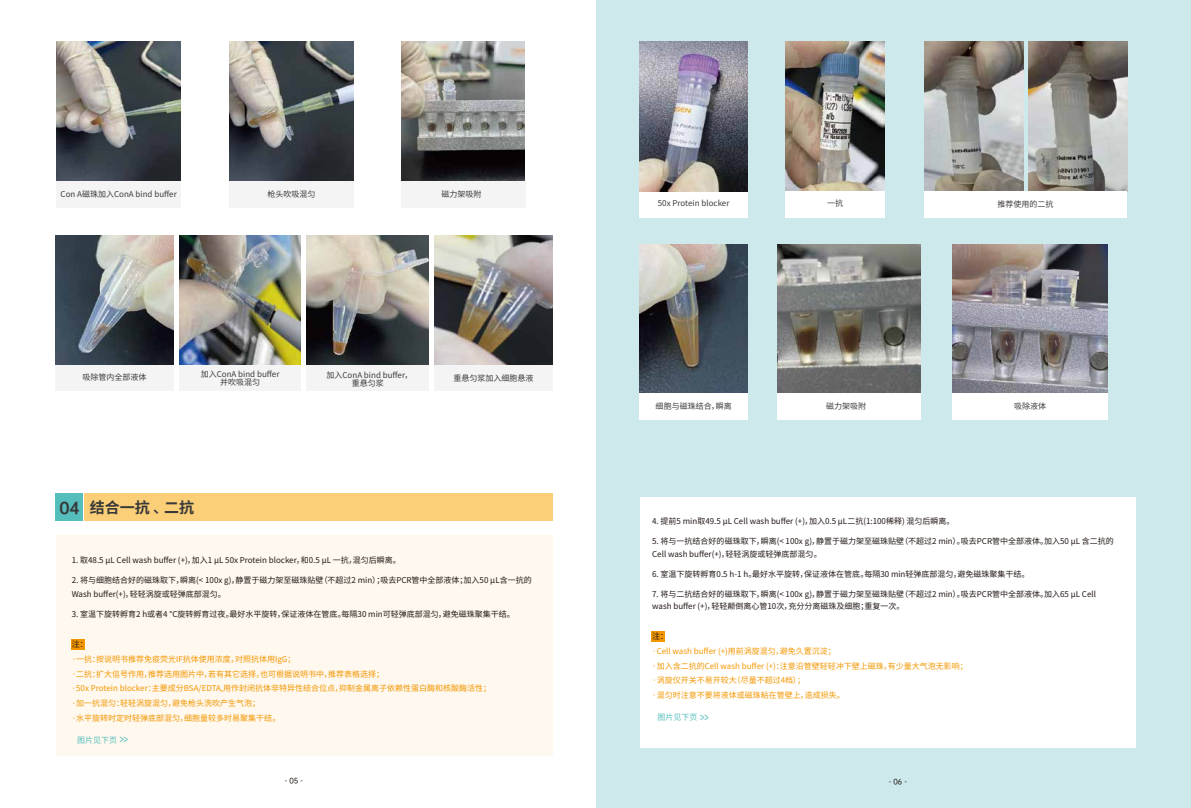
<style>
.page{position:relative;width:1191px;height:808px;background:#fff}
.page>*{position:absolute;margin:0;border:0;box-sizing:border-box;transform-origin:0 0}
.t1{font:700 15px "Source Han Sans TC";color:#373838}
.t2{font:12.4px "Source Han Sans CN";color:#55bebc;scale:.62 1}
.t3{font:8px/12.8px "Source Han Sans CN";color:#221815}
.t4{font:8px/14.8px "Source Han Sans CN";color:#f39700}
.t5{font:8px/8.4px "Source Han Sans CN";color:#3e3a39;text-align:center}
.t6{font:8px "Source Han Sans CN";color:#55bebc}
.t7{font:7px "OPPO Sans M";color:#221815}
.s1{font-family:"OPPO Sans H";font-weight:400}
.s2{font-family:"Source Han Sans CN";font-weight:500}
</style>
<div class="page">
<img style="left:56px;top:41px;width:125px;height:140px">
<img style="left:229px;top:41px;width:124px;height:140px">
<img style="left:401px;top:42px;width:124px;height:139px">
<img style="left:55px;top:235px;width:118px;height:130px">
<img style="left:179px;top:235px;width:122px;height:130px">
<img style="left:307px;top:235px;width:122px;height:130px">
<img style="left:434px;top:235px;width:119px;height:130px">
<div style="left:56px;top:535px;width:497px;height:221px;background:#fef8ef"></div>
<div style="left:71px;top:639px;width:14px;height:10px;background:#f39700"></div>
<div style="left:85px;top:494px;width:468px;height:27px;background:#fbce78"></div>
<div style="left:57px;top:181px;width:124px;height:27px;background:#f4f4f4"></div>
<div style="left:55px;top:365px;width:118px;height:26px;background:#f4f4f4"></div>
<div style="left:179px;top:365px;width:122px;height:26px;background:#f4f4f4"></div>
<div style="left:307px;top:365px;width:122px;height:26px;background:#f4f4f4"></div>
<div style="left:434px;top:365px;width:119px;height:26px;background:#f4f4f4"></div>
<div style="left:229px;top:181px;width:124px;height:27px;background:#f4f4f4"></div>
<div style="left:401px;top:181px;width:124px;height:27px;background:#f4f4f4"></div>
<div style="left:596px;top:0;width:595px;height:808px;background:#cde9ec"></div>
<img style="left:785px;top:42px;width:99px;height:149px">
<img style="left:924px;top:42px;width:99px;height:149px">
<img style="left:1028px;top:42px;width:99px;height:149px">
<img style="left:639px;top:244px;width:108px;height:149px">
<img style="left:777px;top:244px;width:144px;height:149px">
<img style="left:952px;top:244px;width:156px;height:149px">
<div style="left:639px;top:497px;width:496px;height:251px;background:#fff"></div>
<div style="left:650px;top:631px;width:14px;height:10px;background:#f39700"></div>
<div style="left:639px;top:41px;width:108px;height:177px;background:#fff"></div>
<div style="left:785px;top:191px;width:99px;height:27px;background:#fff"></div>
<div style="left:924px;top:191px;width:203px;height:27px;background:#fff"></div>
<div style="left:639px;top:393px;width:108px;height:27px;background:#fff"></div>
<div style="left:777px;top:393px;width:144px;height:27px;background:#fff"></div>
<div style="left:952px;top:393px;width:156px;height:27px;background:#fff"></div>
<img style="left:639px;top:42px;width:108px;height:149px">
<div style="left:55px;top:494px;width:28px;height:27px;background:#55bebc"></div>
<p class="t5" style="left:61px;top:190px;width:118px">Con A磁珠加入ConA bind buffer</p>
<p class="t5" style="left:267px;top:190px;width:49px">枪头吹吸混匀</p>
<p class="t5" style="left:441px;top:190px;width:41px">磁力架吸附</p>
<p class="t5" style="left:82px;top:373px;width:65px">吸除管内全部液体</p>
<p class="t5" style="left:201px;top:370px;width:80px">加入ConA bind buffer并吹吸混匀</p>
<p class="t5" style="left:326px;top:371px;width:88px">加入ConA bind buffer，重悬匀浆</p>
<p class="t5" style="left:453px;top:374px;width:81px">重悬匀浆加入细胞悬液</p>
<h1 class="t1" style="left:59px;top:499px;width:136px"><span class="s1">04</span> 结合一抗 <span class="s2">、</span>二抗</h1>
<p class="t3" style="left:72px;top:554px;width:331px">1. 取48.5 μL Cell wash buffer (+)，加入1 μL 50x Protein blocker，和0.5 μL 一抗，混匀后瞬离。</p>
<p class="t3" style="left:72px;top:572px;width:461px;line-height:14.8px">2. 将与细胞结合好的磁珠取下，瞬离(&lt; 100x g)，静置于磁力架至磁珠贴壁（不超过2 min）；吸去PCR管中全部液体；加入50 μL含一抗的<br>Wash buffer(+)，轻轻涡旋或轻弹底部混匀。</p>
<p class="t3" style="left:72px;top:608px;width:445px">3. 室温下旋转孵育2 h或者4 °C旋转孵育过夜。最好水平旋转，保证液体在管底。每隔30 min可轻弹底部混匀，避免磁珠聚集干结。</p>
<p class="t3" style="left:72px;top:638px;width:17px">注：</p>
<p class="t4" style="left:72px;top:651px;width:421px">·一抗：按说明书推荐免疫荧光IF抗体使用浓度，对照抗体用IgG；<br>·二抗：扩大信号作用，推荐选用图片中，若有其它选择，也可根据说明书中，推荐表格选择；<br>·50x Protein blocker：主要成分BSA/EDTA,用作封闭抗体非特异性结合位点，抑制金属离子依赖性蛋白酶和核酸酶活性；·加一抗混匀：轻轻涡旋混匀，避免枪头洗吹产生气泡；<br>·水平旋转时定时轻弹底部混匀，细胞量较多时易聚集干结。</p>
<p class="t6" style="left:77px;top:735px;width:41px">图片见下页</p>
<h2 class="t2" style="left:120px;top:733px;width:15px">&gt;&gt;</h2>
<p class="t5" style="left:658px;top:199px;width:73px">50x Protein blocker</p>
<p class="t5" style="left:827px;top:199px;width:17px">一抗</p>
<p class="t5" style="left:997px;top:200px;width:57px">推荐使用的二抗</p>
<p class="t5" style="left:655px;top:402px;width:77px">细胞与磁珠结合，瞬离</p>
<p class="t5" style="left:826px;top:402px;width:41px">磁力架吸附</p>
<p class="t5" style="left:1014px;top:402px;width:34px">吸除液体</p>
<p class="t3" style="left:652px;top:515px;width:304px">4. 提前5 min取49.5 μL Cell wash buffer (+)，加入0.5 μL二抗(1:100稀释) 混匀后瞬离。</p>
<p class="t3" style="left:652px;top:535px;width:463px">5. 将与一抗结合好的磁珠取下，瞬离(&lt; 100x g)，静置于磁力架至磁珠贴壁（不超过2 min）。吸去PCR管中全部液体。加入50 μL 含二抗的<br>Cell wash buffer(+)，轻轻涡旋或轻弹底部混匀。</p>
<p class="t3" style="left:652px;top:568px;width:379px">6. 室温下旋转孵育0.5 h-1 h。最好水平旋转，保证液体在管底。每隔30 min轻弹底部混匀，避免磁珠聚集干结。</p>
<p class="t3" style="left:652px;top:587px;width:445px">7. 将与二抗结合好的磁珠取下，瞬离(&lt; 100x g)，静置于磁力架至磁珠贴壁（不超过2 min）。吸去PCR管中全部液体。加入65 μL Cell wash buffer (+)，轻轻颠倒离心管10次，充分分离磁珠及细胞；重复一次。</p>
<p class="t3" style="left:652px;top:630px;width:17px">注：</p>
<p class="t4" style="left:652px;top:644px;width:317px">·Cell wash buffer (+)用前涡旋混匀，避免久置沉淀；<br>·加入含二抗的Cell wash buffer (+)：注意沿管壁轻轻冲下壁上磁珠，有少量大气泡无影响；·涡旋仪开关不易开较大（尽量不超过4档）；<br>·混匀时注意不要将液体或磁珠粘在管壁上，造成损失。</p>
<p class="t6" style="left:657px;top:712px;width:41px">图片见下页</p>
<h2 class="t2" style="left:700px;top:710px;width:15px">&gt;&gt;</h2>
<p class="t7" style="left:285px;top:775px;width:20px">- 05 -</p>
<p class="t7" style="left:888px;top:775px;width:20px">- 06 -</p>
</div>
